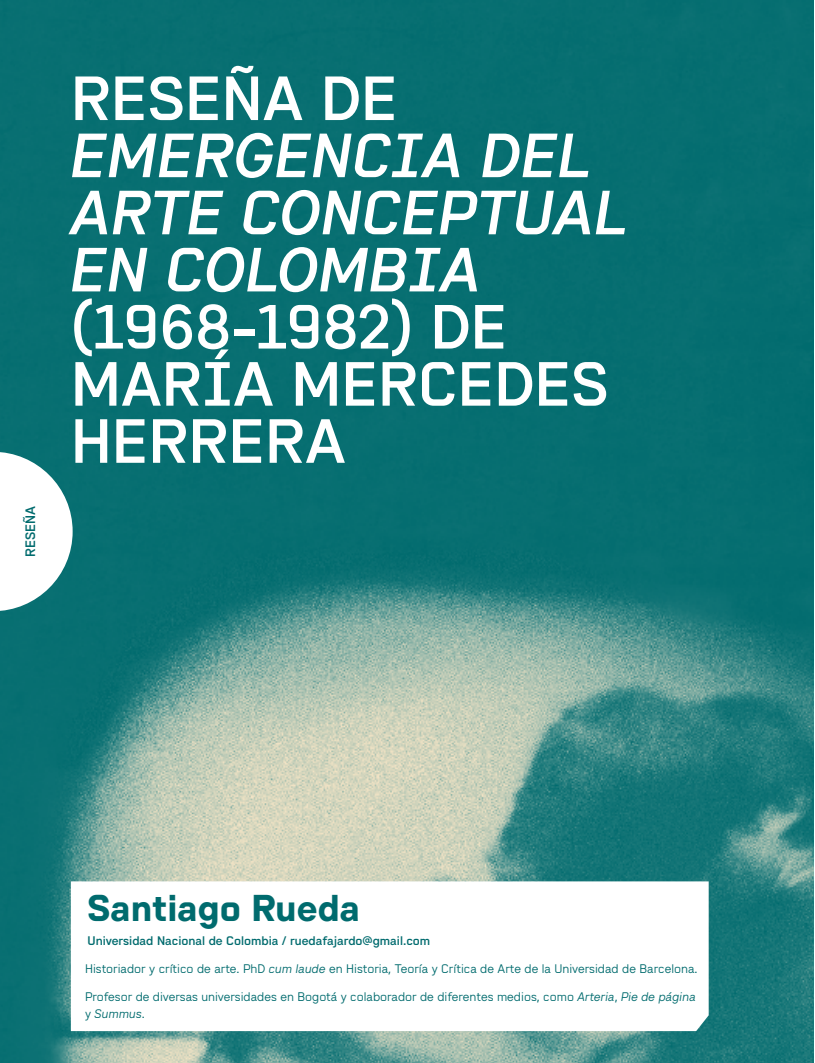
<style>
.page{position:relative;width:815px;height:1063px;background:#fff}
.page>*{position:absolute;margin:0;border:0;box-sizing:border-box;transform-origin:0 0}
.t1{font:500 62.5px/57.1px "Wedding Sans";color:#fff}
.t2{font:italic 500 62.5px/57.1px "Wedding Sans";color:#fff}
.t3{font:700 37.5px "Wedding Sans";color:#006b6e}
.t4{font:500 13.75px "Wedding Sans";color:#006b6e}
.t5{font:12.5px/17.5px "Wedding Sans";color:#006b6e}
.t6{font:500 12.5px "Wedding Sans";color:#006b6e}
.s1{font-style:italic}
</style>
<div class="page">
<img style="left:0;top:0;width:814px;height:1063px">
<svg style="left:0;top:452px;width:73px;height:159px"></svg>
<svg style="left:71px;top:881px;width:638px;height:150px"></svg>
<p class="t4" style="left:23px;top:557px;width:53px;rotate:-90deg">RESEÑA</p>
<h1 class="t1" style="left:71px;top:70px;width:328px">RESEÑA DE</h1>
<h1 class="t2" style="left:71px;top:127px;width:560px">EMERGENCIA DEL<br>ARTE CONCEPTUAL<br>EN COLOMBIA</h1>
<h1 class="t1" style="left:71px;top:298px;width:539px">(1968-1982) DE<br>MARÍA MERCEDES<br>HERRERA</h1>
<h2 class="t3" style="left:88px;top:887px;width:274px">Santiago Rueda</h2>
<p class="t6" style="left:88px;top:933px;width:344px">Universidad Nacional de Colombia / ruedafajardo@gmail.com</p>
<p class="t5" style="left:85px;top:960px;width:614px">Historiador y crítico de arte. PhD <span class="s1">cum laude</span> en Historia, Teoría y Crítica de Arte de la Universidad de Barcelona.</p>
<p class="t5" style="left:85px;top:988px;width:612px">Profesor de diversas universidades en Bogotá y colaborador de diferentes medios, como <span class="s1">Arteria</span>, <span class="s1">Pie de página </span>y <span class="s1">Summus</span>.</p>
</div>
